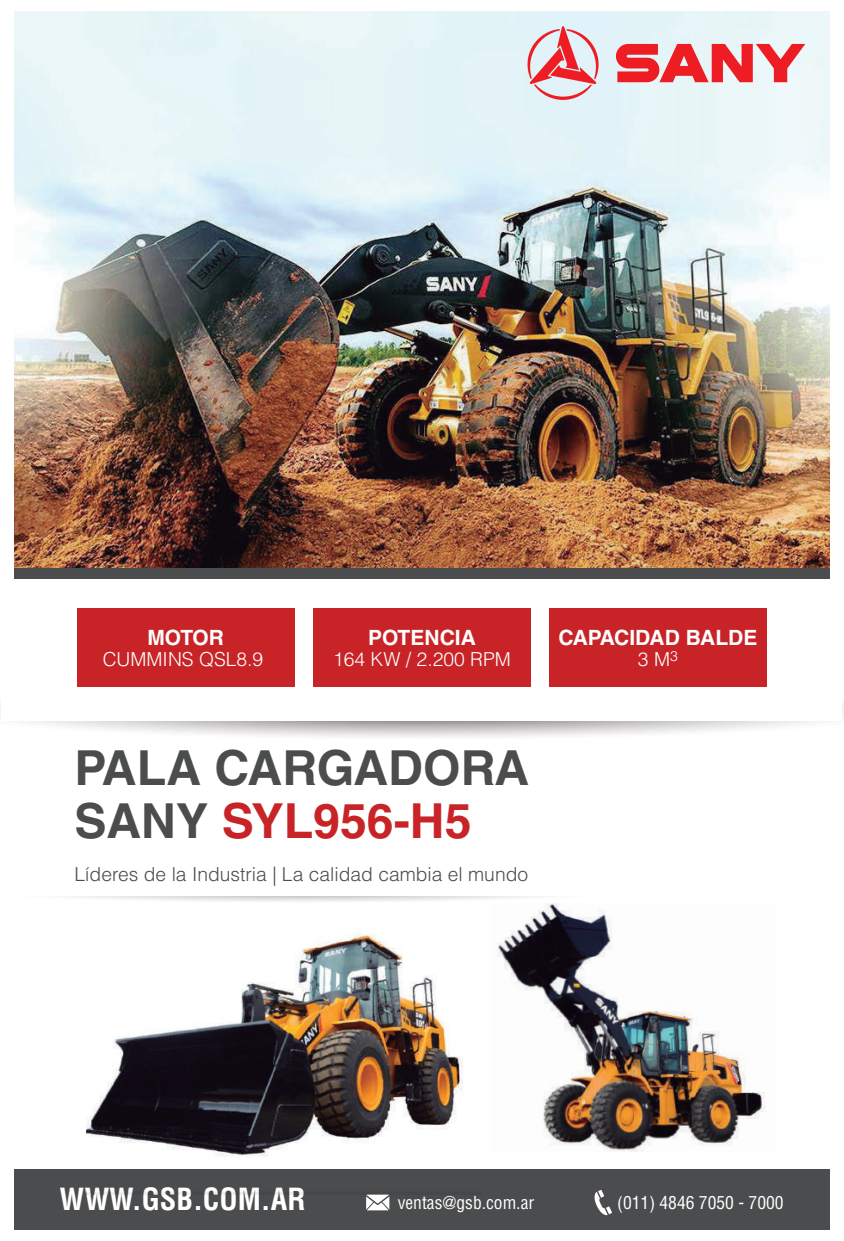
<style>
.page{position:relative;width:844px;height:1241px;background:#fff}
.page>*{position:absolute;margin:0;border:0;box-sizing:border-box;transform-origin:0 0}
.t1{font:700 48.3px/52.9px "Helvetica LT Std";color:#4b4c4d}
.t2{font:700 condensed 29.75px "Helvetica LT Std";color:#fff}
.t3{font:700 21px "Helvetica LT Std";color:#fff}
.t4{font:300 19.25px "Helvetica LT Std";color:#4b4c4d}
.t5{font:300 19.25px "Helvetica LT Std";color:#fff}
.t6{font:condensed 17.5px "Helvetica LT Std";color:#fff}
.s1{color:#c82428}
</style>
<div class="page">
<img style="left:14px;top:11px;width:815px;height:557px">
<svg style="left:0;top:704px;width:843px;height:33px"></svg>
<div style="left:1px;top:573px;width:841px;height:147px;background:#fff"></div>
<div style="left:14px;top:1168px;width:815px;height:61px;background:#4b4c4d"></div>
<div style="left:14px;top:568px;width:815px;height:10px;background:#4b4c4d"></div>
<svg style="left:366px;top:1194px;width:23px;height:16px"></svg>
<svg style="left:594px;top:1190px;width:17px;height:24px"></svg>
<div style="left:77px;top:608px;width:218px;height:78px;background:#c82428"></div>
<div style="left:313px;top:608px;width:218px;height:78px;background:#c82428"></div>
<div style="left:549px;top:608px;width:217px;height:78px;background:#c82428"></div>
<svg style="left:71px;top:896px;width:467px;height:3px"></svg>
<svg style="left:526px;top:26px;width:73px;height:74px;background:#e4b0b6"></svg>
<svg style="left:615px;top:44px;width:190px;height:38px;background:#eb7579"></svg>
<img style="left:498px;top:903px;width:268px;height:249px">
<img style="left:86px;top:896px;width:394px;height:273px">
<p class="t3" style="left:147px;top:624px;width:78px">MOTOR</p>
<p class="t5" style="left:103px;top:647px;width:162px">CUMMINS QSL8.9</p>
<p class="t3" style="left:368px;top:624px;width:109px">POTENCIA</p>
<p class="t5" style="left:333px;top:647px;width:179px">164 KW / 2.200 RPM</p>
<p class="t3" style="left:558px;top:624px;width:200px">CAPACIDAD BALDE</p>
<p class="t5" style="left:637px;top:647px;width:41px">3 M<sup>3</sup></p>
<h1 class="t1" style="left:75px;top:741px;width:456px">PALA CARGADORA<br>SANY <span class="s1">SYL956-H5</span></h1>
<p class="t4" style="left:75px;top:862px;width:455px">Líderes de la Industria | La calidad cambia el mundo</p>
<h2 class="t2" style="left:60px;top:1179px;width:247px">WWW.GSB.COM.AR</h2>
<p class="t6" style="left:397px;top:1191px;width:138px">ventas@gsb.com.ar</p>
<p class="t6" style="left:617px;top:1191px;width:168px">(011) 4846 7050 - 7000</p>
</div>
